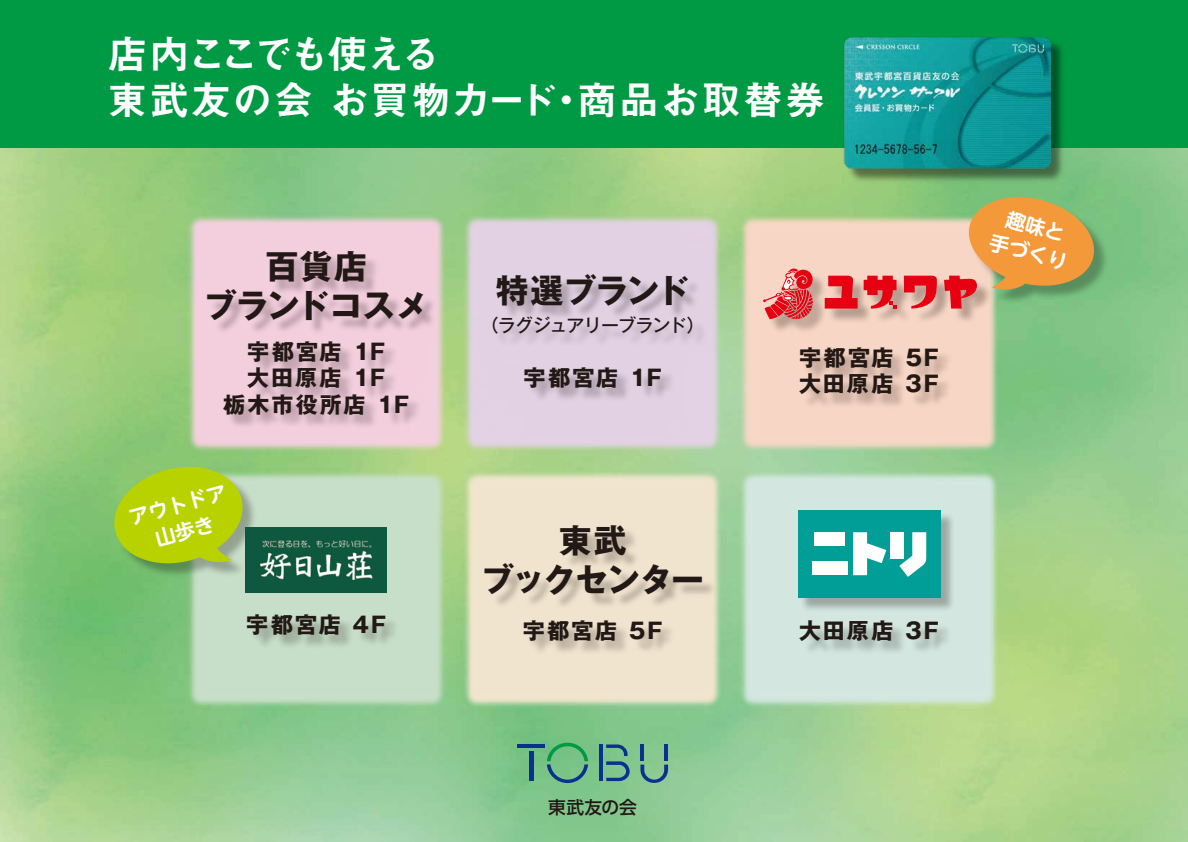
<style>
.page{position:relative;width:1188px;height:842px;background:#fff}
.page>*{position:absolute;margin:0;border:0;box-sizing:border-box;transform-origin:0 0}
.t1{font:40px/46px "Midashi Go Pro MB31";letter-spacing:.005em;color:#fff}
.t2{font:700 33px/39.6px "Gothic MB101 Pro";letter-spacing:-.03em;color:#221815;text-align:center}
.t3{font:700 33px/39.6px "Gothic MB101 Pro";letter-spacing:-.005em;color:#221815;text-align:center}
.t4{font:700 22px/26.4px "Gothic MB101 Pro";letter-spacing:.09em;color:#221815;text-align:center}
.t5{font:700 20px/27px "UD Shin M Go Pro De";color:#fff;text-align:center}
.t6{font:500 18px "Gothic MB101 Pro";letter-spacing:-.045em;color:#221815}
.t7{font:500 17.7px "UD Shin Go Pro";letter-spacing:.005em;color:#221815}
</style>
<div class="page">
<img style="left:0;top:147px;width:1188px;height:695px">
<div style="left:0;top:0;width:1188px;height:147px;background:#094"></div>
<img style="left:844px;top:147px;width:224px;height:38px">
<img style="left:831px;top:37px;width:235px;height:145px">
<img style="left:156px;top:184px;width:276px;height:255px">
<img style="left:432px;top:184px;width:277px;height:255px">
<img style="left:156px;top:439px;width:276px;height:299px">
<img style="left:753px;top:483px;width:276px;height:255px">
<img style="left:246px;top:614px;width:159px;height:41px">
<img style="left:432px;top:439px;width:321px;height:299px">
<img style="left:481px;top:523px;width:242px;height:93px">
<img style="left:223px;top:342px;width:205px;height:92px">
<img style="left:523px;top:367px;width:158px;height:67px">
<img style="left:204px;top:250px;width:243px;height:92px">
<img style="left:481px;top:274px;width:228px;height:79px">
<img style="left:709px;top:184px;width:320px;height:299px">
<img style="left:799px;top:347px;width:159px;height:67px">
<img style="left:763px;top:268px;width:231px;height:68px">
<svg style="left:825px;top:276px;width:33px;height:33px"></svg>
<svg style="left:864px;top:276px;width:32px;height:34px"></svg>
<svg style="left:904px;top:276px;width:33px;height:33px"></svg>
<svg style="left:763px;top:265px;width:50px;height:54px;background:#e77776"></svg>
<hr style="left:517px;top:744px;width:28px;height:4px;background:#0b3190">
<hr style="left:529px;top:751px;width:4px;height:30px;background:#0b3190">
<hr style="left:640px;top:744px;width:4px;height:17px;background:#0b3190">
<hr style="left:664px;top:744px;width:4px;height:17px;background:#0b3190">
<svg style="left:640px;top:764px;width:28px;height:19px"></svg>
<svg style="left:547px;top:743px;width:41px;height:40px;background:#5dac7f"></svg>
<hr style="left:599px;top:744px;width:4px;height:37px;background:#0b3190">
<svg style="left:606px;top:744px;width:24px;height:37px"></svg>
<img style="left:1099px;top:197px;width:12px;height:110px">
<svg style="left:944px;top:191px;width:155px;height:118px;background:#c7a561"></svg>
<img style="left:114px;top:467px;width:146px;height:114px">
<svg style="left:109px;top:461px;width:139px;height:109px;background:#a8ca2c"></svg>
<img style="left:245px;top:528px;width:142px;height:65px">
<img style="left:523px;top:619px;width:159px;height:41px">
<img style="left:799px;top:619px;width:159px;height:41px">
<img style="left:798px;top:509px;width:159px;height:106px">
<div style="left:798px;top:510px;width:142px;height:88px;background:#009e96"></div>
<div style="left:814px;top:532px;width:31px;height:13px;background:#fff"></div>
<div style="left:812px;top:561px;width:35px;height:14px;background:#fff"></div>
<div style="left:889px;top:532px;width:14px;height:27px;background:#fff"></div>
<svg style="left:853px;top:532px;width:33px;height:43px"></svg>
<svg style="left:899px;top:532px;width:27px;height:45px"></svg>
<h1 class="t1" style="left:108px;top:26px;width:719px">店内ここでも使える<br>東武友の会 お買物カード・商品お取替券</h1>
<h2 class="t3" style="left:204px;top:242px;width:226px">百貨店<br>ブランドコスメ</h2>
<p class="t4" style="left:223px;top:336px;width:187px">宇都宮店 1F<br>大田原店 1F<br>栃木市役所店 1F</p>
<p class="t5" style="left:126px;top:504px;width:102px;rotate:-15deg">アウトドア山歩き</p>
<p class="t4" style="left:246px;top:609px;width:141px">宇都宮店 4F</p>
<h2 class="t2" style="left:496px;top:266px;width:195px">特選ブランド</h2>
<p class="t6" style="left:481px;top:310px;width:225px">（ラグジュアリーブランド）</p>
<p class="t4" style="left:523px;top:362px;width:140px">宇都宮店 1F</p>
<h2 class="t2" style="left:481px;top:516px;width:224px">東武<br>ブックセンター</h2>
<p class="t4" style="left:799px;top:342px;width:141px;text-align:left">宇都宮店 5F大田原店 3F</p>
<p class="t4" style="left:523px;top:614px;width:141px">宇都宮店 5F</p>
<p class="t4" style="left:799px;top:614px;width:141px">大田原店 3F</p>
<p class="t5" style="left:1000px;top:202px;width:82px;rotate:15deg">趣味と手づくり</p>
<p class="t7" style="left:548px;top:792px;width:90px">東武友の会</p>
</div>
